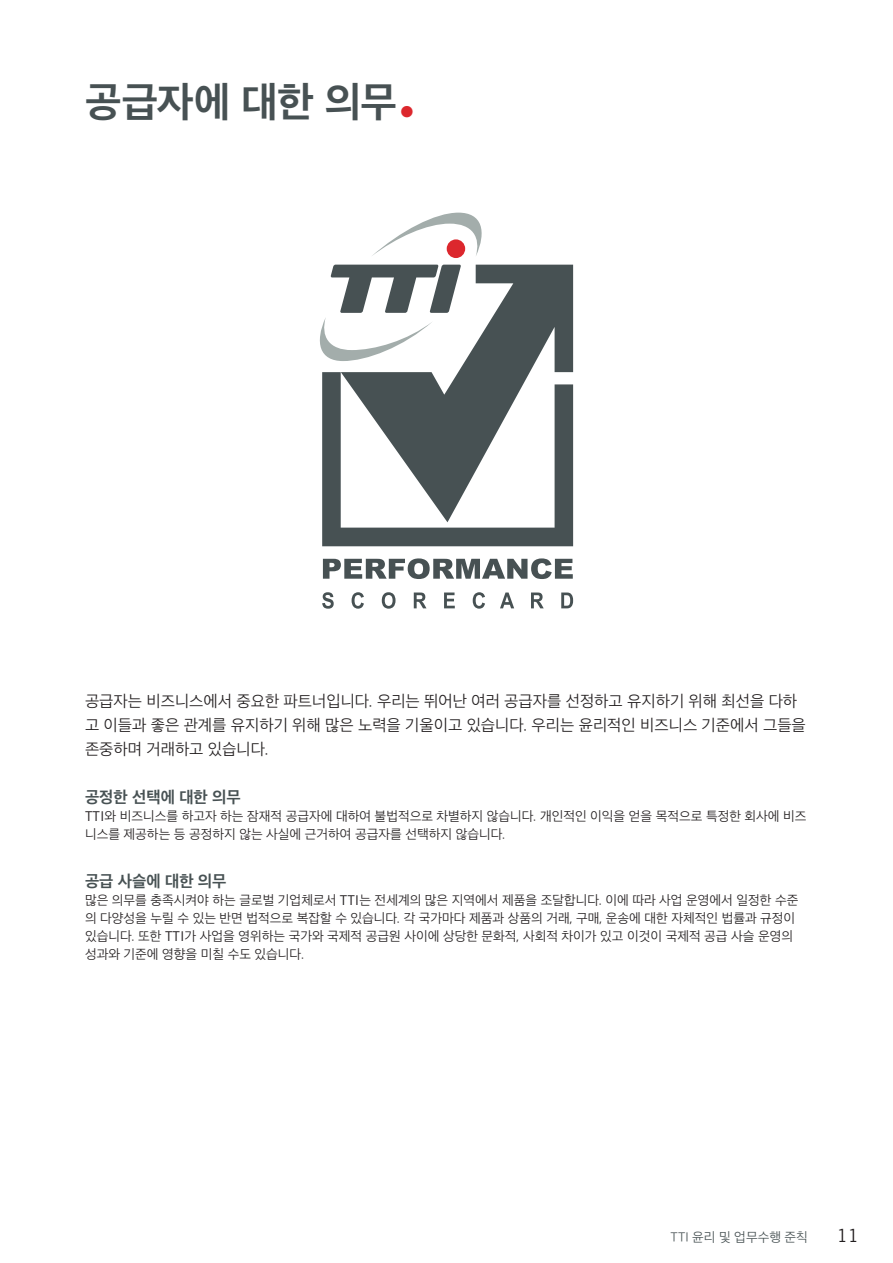
<style>
.page{position:relative;width:893px;height:1263px;background:#fff}
.page>*{position:absolute;margin:0;border:0;box-sizing:border-box;transform-origin:0 0}
.t1{font:700 42px "Apple SD Gothic Neo";letter-spacing:-.01em;color:#475153}
.t2{font:18px "Trade Gothic LT Std";color:#231f20}
.t3{font:300 16.5px/24px "Apple SD Gothic Neo";color:#231f20}
.t4{font:700 16.5px "Apple SD Gothic Neo";color:#475153}
.t5{font:300 13.5px/18px "Apple SD Gothic Neo";color:#231f20}
.t6{font:300 13.5px "Apple SD Gothic Neo";color:#475153}
.s1{font-family:"Trade Gothic LT Pro";font-weight:400}
</style>
<div class="page">
<svg style="left:323px;top:558px;width:250px;height:21px"></svg>
<svg style="left:322px;top:592px;width:12px;height:17px"></svg>
<svg style="left:352px;top:592px;width:12px;height:17px"></svg>
<svg style="left:382px;top:592px;width:13px;height:17px"></svg>
<svg style="left:414px;top:592px;width:12px;height:16px"></svg>
<svg style="left:444px;top:592px;width:11px;height:16px"></svg>
<svg style="left:473px;top:592px;width:12px;height:17px"></svg>
<svg style="left:500px;top:592px;width:14px;height:16px"></svg>
<svg style="left:531px;top:592px;width:13px;height:16px"></svg>
<svg style="left:561px;top:592px;width:12px;height:16px"></svg>
<svg style="left:322px;top:372px;width:251px;height:174px;background:#61696b"></svg>
<svg style="left:341px;top:265px;width:232px;height:257px;fill:#475153"></svg>
<svg style="left:319px;top:213px;width:168px;height:148px"></svg>
<p class="t1" style="left:85px;top:80px;width:331px">공급자에 대한 의무<sub>•</sub></p>
<p class="t3" style="left:85px;top:690px;width:722px">공급자는 비즈니스에서 중요한 파트너입니다. 우리는 뛰어난 여러 공급자를 선정하고 유지하기 위해 최선을 다하 고 이들과 좋은 관계를 유지하기 위해 많은 노력을 기울이고 있습니다. 우리는 윤리적인 비즈니스 기준에서 그들을 존중하며 거래하고 있습니다.</p>
<p class="t4" style="left:85px;top:788px;width:157px">공정한 선택에 대한 의무</p>
<p class="t5" style="left:85px;top:808px;width:723px"><span class="s1">TTI</span>와 비즈니스를 하고자 하는 잠재적 공급자에 대하여 불법적으로 차별하지 않습니다. 개인적인 이익을 얻을 목적으로 특정한 회사에 비즈 니스를 제공하는 등 공정하지 않는 사실에 근거하여 공급자를 선택하지 않습니다.</p>
<p class="t4" style="left:85px;top:872px;width:143px">공급 사슬에 대한 의무</p>
<p class="t5" style="left:85px;top:892px;width:715px">많은 의무를 충족시켜야 하는 글로벌 기업체로서 <span class="s1">TTI</span>는 전세계의 많은 지역에서 제품을 조달합니다. 이에 따라 사업 운영에서 일정한 수준 의 다양성을 누릴 수 있는 반면 법적으로 복잡할 수 있습니다. 각 국가마다 제품과 상품의 거래, 구매, 운송에 대한 자체적인 법률과 규정이 있습니다. 또한 <span class="s1">TTI</span>가 사업을 영위하는 국가와 국제적 공급원 사이에 상당한 문화적, 사회적 차이가 있고 이것이 국제적 공급 사슬 운영의 성과와 기준에 영향을 미칠 수도 있습니다.</p>
<p class="t6" style="left:670px;top:1229px;width:139px">TTI 윤리 및 업무수행 준칙</p>
<h2 class="t2" style="left:837px;top:1224px;width:23px">11</h2>
</div>
